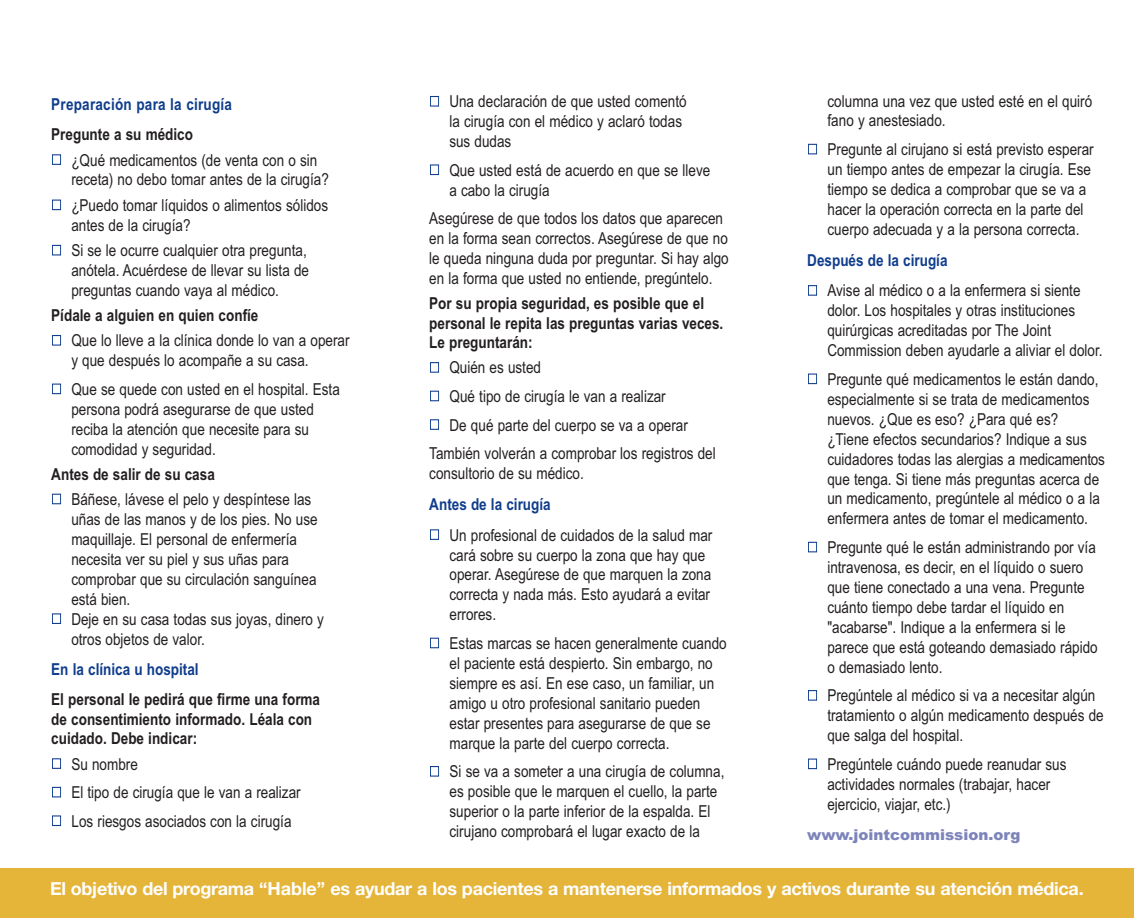
<style>
.page{position:relative;width:1134px;height:918px;background:#fff}
.page>*{position:absolute;margin:0;border:0;box-sizing:border-box;transform-origin:0 0}
.t1{font:700 18px "Helvetica Neue";letter-spacing:-.015em;color:#fff}
.t2{font:16.5px/20px "Arial Narrow";color:#231f20}
.t3{font:700 16.5px/19.5px "Arial Narrow";color:#231f20}
.t4{font:700 16.5px "Arial Narrow";color:#103d8c}
.t5{font:900 15px "Arial";color:#7d84ba}
.s1{color:#fff}
</style>
<div class="page">
<div style="left:0;top:868px;width:1134px;height:50px;background:#e5b53a"></div>
<p class="t2" style="left:828px;top:91px;width:266px">columna una vez que usted esté en el quiró fano y anestesiado.</p>
<p class="t2" style="left:828px;top:139px;width:268px;text-indent:-20px"><span class="s1">■</span> Pregunte al cirujano si está previsto esperar un tiempo antes de empezar la cirugía. Ese tiempo se dedica a comprobar que se va a hacer la operación correcta en la parte del cuerpo adecuada y a la persona correcta.</p>
<p class="t4" style="left:807px;top:250px;width:142px">Después de la cirugía</p>
<p class="t2" style="left:827px;top:281px;width:277px;text-indent:-20px"><span class="s1">■</span> Avise al médico o a la enfermera si siente dolor. Los hospitales y otras instituciones quirúrgicas acreditadas por The Joint Commission deben ayudarle a aliviar el dolor.</p>
<p class="t2" style="left:827px;top:369px;width:279px;text-indent:-20px"><span class="s1">■</span> Pregunte qué medicamentos le están dando, especialmente si se trata de medicamentos nuevos. ¿Que es eso? ¿Para qué es?<br>¿Tiene efectos secundarios? Indique a sus cuidadores todas las alergias a medicamentos que tenga. Si tiene más preguntas acerca de un medicamento, pregúntele al médico o a la enfermera antes de tomar el medicamento.</p>
<p class="t2" style="left:827px;top:537px;width:272px;text-indent:-20px"><span class="s1">■</span> Pregunte qué le están administrando por vía intravenosa, es decir, en el líquido o suero que tiene conectado a una vena. Pregunte cuánto tiempo debe tardar el líquido en "acabarse". Indique a la enfermera si le parece que está goteando demasiado rápido o demasiado lento.</p>
<p class="t2" style="left:827px;top:686px;width:278px;text-indent:-20px"><span class="s1">■</span> Pregúntele al médico si va a necesitar algún tratamiento o algún medicamento después de que salga del hospital.</p>
<p class="t2" style="left:827px;top:754px;width:241px;text-indent:-20px"><span class="s1">■</span> Pregúntele cuándo puede reanudar sus actividades normales (trabajar, hacer ejercicio, viajar, etc.)</p>
<p class="t5" style="left:807px;top:826px;width:215px">www.jointcommission.org</p>
<p class="t1" style="left:50px;top:882px;width:1035px">El objetivo del programa “Hable” es ayudar a los pacientes a mantenerse informados y activos durante su atención médica.</p>
<p class="t2" style="left:449px;top:92px;width:239px;text-indent:-20px"><span class="s1">■</span> Una declaración de que usted comentó la cirugía con el médico y aclaró todas sus dudas</p>
<p class="t2" style="left:449px;top:160px;width:263px;text-indent:-20px"><span class="s1">■</span> Que usted está de acuerdo en que se lleve a cabo la cirugía</p>
<p class="t2" style="left:429px;top:209px;width:301px">Asegúrese de que todos los datos que aparecen en la forma sean correctos. Asegúrese de que no le queda ninguna duda por preguntar. Si hay algo en la forma que usted no entiende, pregúntelo.</p>
<p class="t3" style="left:429px;top:294px;width:296px">Por su propia seguridad, es posible que el personal le repita las preguntas varias veces.<br>Le preguntarán:</p>
<p class="t2" style="left:429px;top:358px;width:113px"><span class="s1">■</span> Quién es usted</p>
<p class="t2" style="left:429px;top:386px;width:238px"><span class="s1">■</span> Qué tipo de cirugía le van a realizar</p>
<p class="t2" style="left:429px;top:411px;width:288px;line-height:28.7px"><span class="s1">■</span> De qué parte del cuerpo se va a operar<br>También volverán a comprobar los registros del</p>
<p class="t2" style="left:429px;top:463px;width:156px">consultorio de su médico.</p>
<p class="t4" style="left:429px;top:494px;width:123px">Antes de la cirugía</p>
<p class="t2" style="left:450px;top:525px;width:264px;text-indent:-20px"><span class="s1">■</span> Un profesional de cuidados de la salud mar cará sobre su cuerpo la zona que hay que operar. Asegúrese de que marquen la zona correcta y nada más. Esto ayudará a evitar errores.</p>
<p class="t2" style="left:450px;top:633px;width:279px;text-indent:-20px"><span class="s1">■</span> Estas marcas se hacen generalmente cuando el paciente está despierto. Sin embargo, no siempre es así. En ese caso, un familiar, un amigo u otro profesional sanitario pueden estar presentes para asegurarse de que se marque la parte del cuerpo correcta.</p>
<p class="t2" style="left:450px;top:762px;width:276px;text-indent:-20px"><span class="s1">■</span> Si se va a someter a una cirugía de columna, es posible que le marquen el cuello, la parte superior o la parte inferior de la espalda. El cirujano comprobará el lugar exacto de la</p>
<p class="t4" style="left:51px;top:95px;width:182px">Preparación para la cirugía</p>
<p class="t3" style="left:51px;top:125px;width:143px">Pregunte a su médico</p>
<p class="t2" style="left:71px;top:150px;width:259px;text-indent:-20px"><span class="s1">■</span> ¿Qué medicamentos (de venta con o sin receta) no debo tomar antes de la cirugía?</p>
<p class="t2" style="left:71px;top:195px;width:258px;text-indent:-20px"><span class="s1">■</span> ¿Puedo tomar líquidos o alimentos sólidos antes de la cirugía?</p>
<p class="t2" style="left:71px;top:240px;width:239px;text-indent:-20px"><span class="s1">■</span> Si se le ocurre cualquier otra pregunta, anótela. Acuérdese de llevar su lista de preguntas cuando vaya al médico.</p>
<p class="t3" style="left:51px;top:305px;width:209px">Pídale a alguien en quien confíe</p>
<p class="t2" style="left:71px;top:331px;width:280px;text-indent:-20px"><span class="s1">■</span> Que lo lleve a la clínica donde lo van a operar y que después lo acompañe a su casa.</p>
<p class="t2" style="left:71px;top:379px;width:270px;text-indent:-20px"><span class="s1">■</span> Que se quede con usted en el hospital. Esta persona podrá asegurarse de que usted reciba la atención que necesite para su comodidad y seguridad.</p>
<p class="t3" style="left:51px;top:464px;width:165px">Antes de salir de su casa</p>
<p class="t2" style="left:71px;top:489px;width:248px;text-indent:-20px"><span class="s1">■</span> Báñese, lávese el pelo y despíntese las uñas de las manos y de los pies. No use maquillaje. El personal de enfermería necesita ver su piel y sus uñas para comprobar que su circulación sanguínea está bien.</p>
<p class="t2" style="left:71px;top:609px;width:254px;text-indent:-20px"><span class="s1">■</span> Deje en su casa todas sus joyas, dinero y otros objetos de valor.</p>
<p class="t4" style="left:51px;top:660px;width:149px">En la clínica u hospital</p>
<p class="t3" style="left:51px;top:690px;width:270px">El personal le pedirá que firme una forma de consentimiento informado. Léala con cuidado. Debe indicar:</p>
<p class="t2" style="left:51px;top:754px;width:88px"><span class="s1">■</span> Su nombre</p>
<p class="t2" style="left:51px;top:782px;width:251px"><span class="s1">■</span> El tipo de cirugía que le van a realizar</p>
<p class="t2" style="left:51px;top:811px;width:242px"><span class="s1">■</span> Los riesgos asociados con la cirugía</p>
</div>
